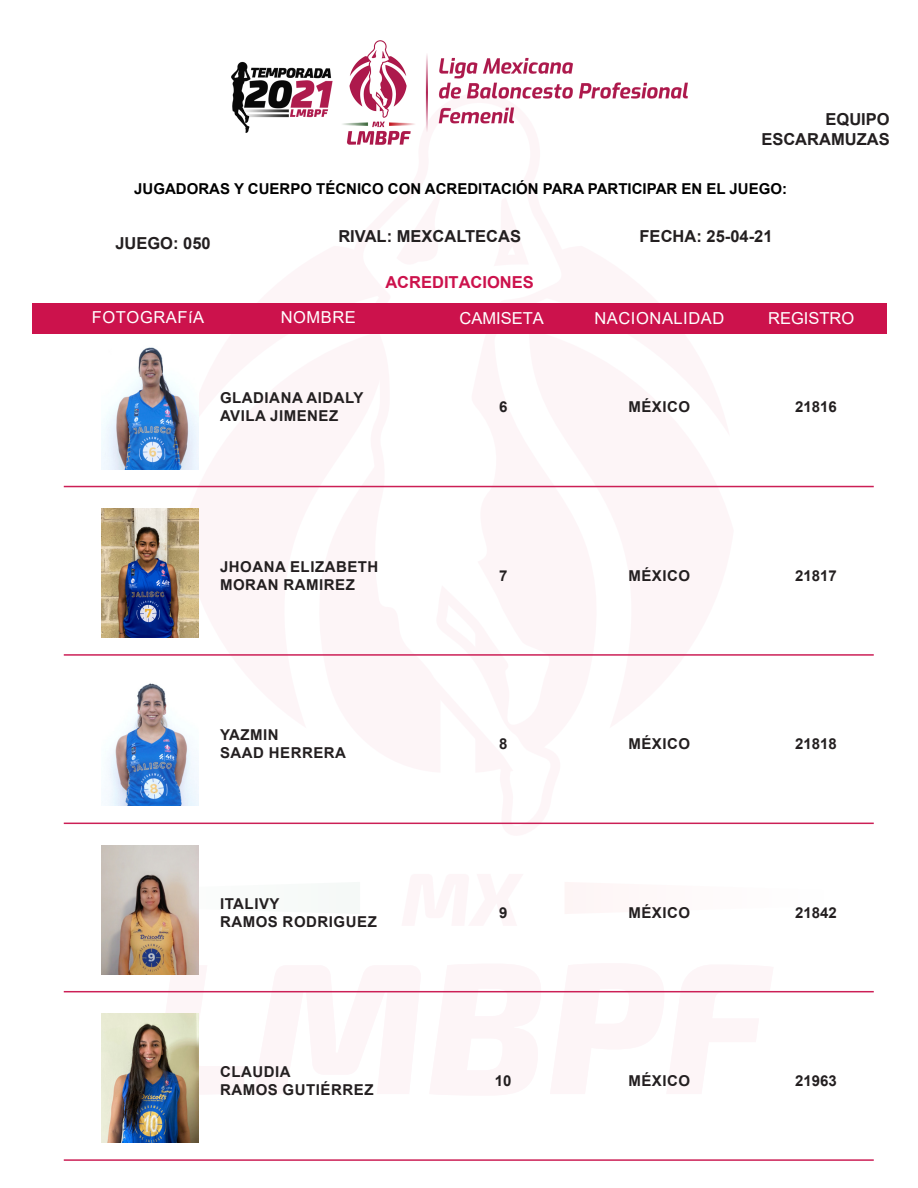
<style>
.page{position:relative;width:918px;height:1188px;background:#fff}
.page>*{position:absolute;margin:0;border:0;box-sizing:border-box;transform-origin:0 0}
.t1{font:700 16.5px/19.8px "Arial";color:#231f20;text-align:right}
.t2{font:16.5px "Arial";letter-spacing:.035em;color:#fff}
.t3{font:16.5px "Arial";color:#fff}
.t4{font:700 16.5px "Arial";color:#cc124c}
.t5{font:700 15px/18px "Arial";letter-spacing:.035em;color:#231f20}
.t6{font:700 15px "Arial";color:#000}
</style>
<div class="page">
<svg style="left:146px;top:953px;width:639px;height:153px"></svg>
<svg style="left:101px;top:871px;width:98px;height:54px"></svg>
<svg style="left:360px;top:485px;width:204px;height:340px"></svg>
<div style="left:33px;top:303px;width:854px;height:31px;background:#cc124c"></div>
<img style="left:232px;top:40px;width:455px;height:105px">
<img style="left:102px;top:347px;width:96px;height:122px">
<hr style="left:64px;top:486px;width:810px;height:1px;background:#cc1f56">
<img style="left:102px;top:509px;width:96px;height:129px">
<hr style="left:64px;top:654px;width:810px;height:2px;background:#cc1f56">
<img style="left:107px;top:683px;width:91px;height:123px">
<hr style="left:64px;top:823px;width:810px;height:1px;background:#cc1f56">
<img style="left:102px;top:845px;width:96px;height:129px">
<hr style="left:64px;top:991px;width:810px;height:1px;background:#cc1f56">
<img style="left:102px;top:1014px;width:96px;height:129px">
<hr style="left:64px;top:1159px;width:810px;height:2px;background:#cc1f56">
<p class="t1" style="left:761px;top:110px;width:130px">EQUIPO<br>ESCARAMUZAS</p>
<p class="t6" style="left:134px;top:178px;width:654px">JUGADORAS Y CUERPO TÉCNICO CON ACREDITACIÓN PARA PARTICIPAR EN EL JUEGO:</p>
<p class="t1" style="left:115px;top:233px;width:97px">JUEGO: 050</p>
<p class="t1" style="left:338px;top:227px;width:184px">RIVAL: MEXCALTECAS</p>
<p class="t1" style="left:640px;top:227px;width:134px">FECHA: 25-04-21</p>
<p class="t4" style="left:385px;top:271px;width:150px">ACREDITACIONES</p>
<p class="t2" style="left:92px;top:306px;width:114px">FOTOGRAFíA</p>
<p class="t2" style="left:281px;top:306px;width:77px">NOMBRE</p>
<p class="t3" style="left:460px;top:307px;width:86px">CAMISETA</p>
<p class="t3" style="left:768px;top:307px;width:88px">REGISTRO</p>
<p class="t2" style="left:594px;top:307px;width:131px">NACIONALIDAD</p>
<p class="t5" style="left:220px;top:389px;width:145px">GLADIANA AIDALY</p>
<p class="t5" style="left:220px;top:407px;width:120px">AVILA JIMENEZ</p>
<p class="t5" style="left:211px;top:390px;width:182px">&lt;&lt;NOMBRE COMPLETO (APELLIDOS)&gt;&gt;</p>
<p class="t5" style="left:220px;top:558px;width:160px">JHOANA ELIZABETH</p>
<p class="t5" style="left:220px;top:576px;width:136px">MORAN RAMIREZ</p>
<p class="t5" style="left:220px;top:726px;width:60px">YAZMIN</p>
<p class="t5" style="left:220px;top:744px;width:128px">SAAD HERRERA</p>
<p class="t5" style="left:220px;top:894px;width:61px">ITALIVY</p>
<p class="t5" style="left:220px;top:912px;width:158px">RAMOS RODRIGUEZ</p>
<p class="t5" style="left:220px;top:1063px;width:72px">CLAUDIA</p>
<p class="t5" style="left:220px;top:1081px;width:155px">RAMOS GUTIÉRREZ</p>
<p class="t5" style="left:499px;top:398px;width:10px">6</p>
<p class="t5" style="left:628px;top:398px;width:63px">MÉXICO</p>
<p class="t5" style="left:795px;top:398px;width:43px">21816</p>
<p class="t5" style="left:499px;top:567px;width:10px">7</p>
<p class="t5" style="left:628px;top:567px;width:63px">MÉXICO</p>
<p class="t5" style="left:795px;top:567px;width:43px">21817</p>
<p class="t5" style="left:499px;top:735px;width:10px">8</p>
<p class="t5" style="left:628px;top:735px;width:63px">MÉXICO</p>
<p class="t5" style="left:795px;top:735px;width:43px">21818</p>
<p class="t5" style="left:499px;top:903px;width:10px">9</p>
<p class="t5" style="left:628px;top:903px;width:63px">MÉXICO</p>
<p class="t5" style="left:795px;top:903px;width:43px">21842</p>
<p class="t5" style="left:495px;top:1072px;width:18px">10</p>
<p class="t5" style="left:628px;top:1072px;width:63px">MÉXICO</p>
<p class="t5" style="left:795px;top:1072px;width:43px">21963</p>
</div>
